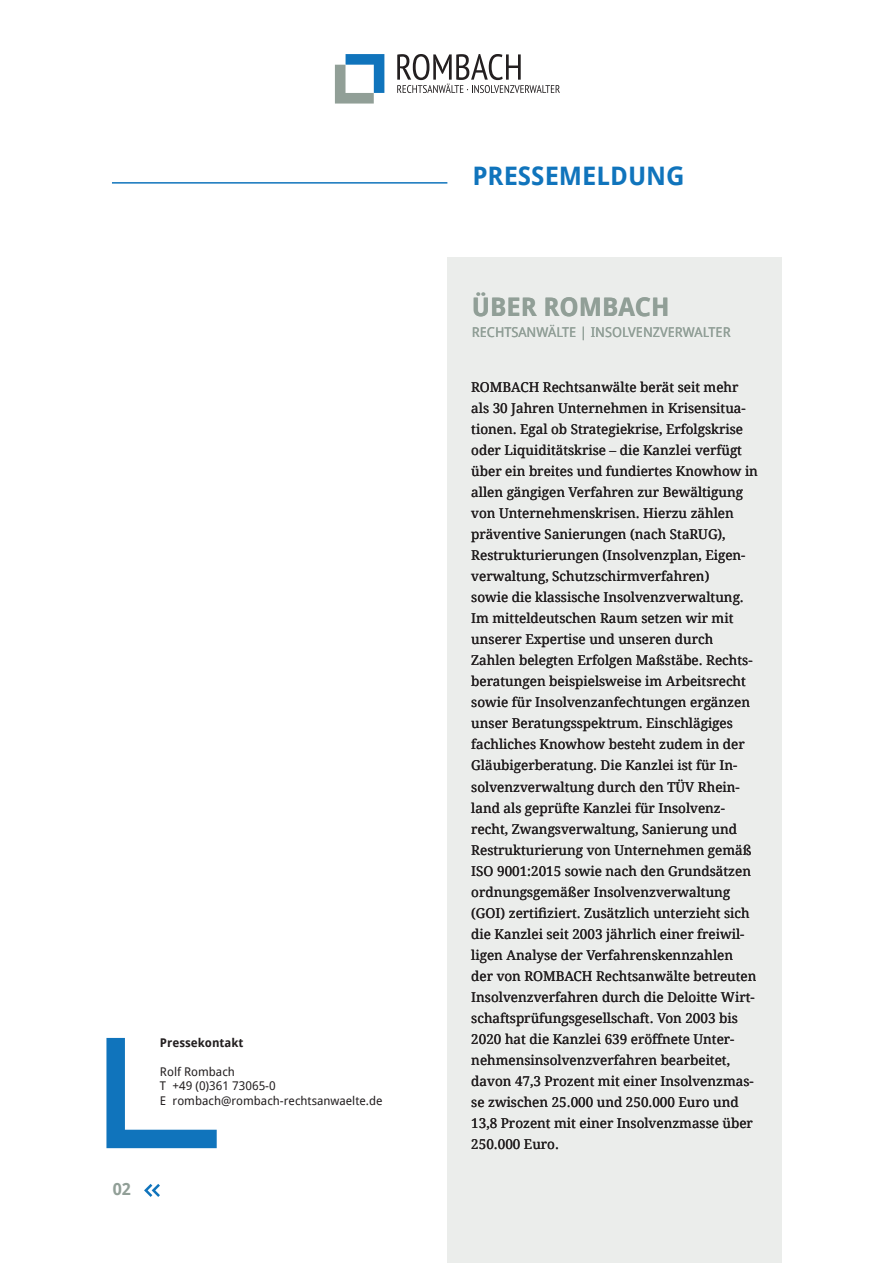
<style>
.page{position:relative;width:893px;height:1263px;background:#fff}
.page>*{position:absolute;margin:0;border:0;box-sizing:border-box;transform-origin:0 0}
.t1{font:700 25.5px "Droid Sans";color:#1074bc}
.t2{font:700 25.5px "Droid Sans";color:#919f97}
.t3{font:700 16.5px "Droid Sans";color:#919f97}
.t4{font:13.5px/21px "Droid Serif";color:#231f20}
.t5{font:13.5px "Droid Sans";color:#919f97}
.t6{font:12px/14.4px "Droid Sans";color:#231f20}
.t7{font:700 12px "Droid Sans";color:#231f20}
</style>
<div class="page">
<svg style="left:335px;top:54px;width:49px;height:50px"></svg>
<svg style="left:397px;top:54px;width:163px;height:39px"></svg>
<hr style="left:112px;top:182px;width:335px;height:2px;background:#1074bc">
<svg style="left:144px;top:1184px;width:16px;height:13px"></svg>
<svg style="left:106px;top:1038px;width:111px;height:110px"></svg>
<div style="left:448px;top:257px;width:334px;height:1006px;background:#ebedeb"></div>
<p class="t7" style="left:160px;top:1034px;width:85px">Pressekontakt</p>
<p class="t6" style="left:160px;top:1064px;width:224px">Rolf Rombach<br>T +49 (0)361 73065-0<br>E rombach@rombach-rechtsanwaelte.de</p>
<p class="t3" style="left:113px;top:1178px;width:20px">02</p>
<h1 class="t1" style="left:472px;top:158px;width:214px">PRESSEMELDUNG</h1>
<h1 class="t2" style="left:472px;top:288px;width:199px">ÜBER ROMBACH</h1>
<p class="t5" style="left:472px;top:323px;width:260px">RECHTSANWÄLTE | INSOLVENZVERWALTER</p>
<p class="t4" style="left:471px;top:377px;width:288px">ROMBACH Rechtsanwälte berät seit mehr als 30 Jahren Unternehmen in Krisensitua&shy;tionen. Egal ob Strategiekrise, Erfolgskrise oder Liquiditätskrise – die Kanzlei verfügt über ein breites und fundiertes Knowhow in allen gängigen Verfahren zur Bewältigung von Unternehmenskrisen. Hierzu zählen präventive Sanierungen (nach StaRUG), Restrukturierungen (Insolvenzplan, Eigen&shy;verwaltung, Schutzschirmverfahren)<br>sowie die klassische Insolvenzverwaltung.<br>Im mitteldeutschen Raum setzen wir mit unserer Expertise und unseren durch Zahlen belegten Erfolgen Maßstäbe. Rechts&shy;beratungen beispielsweise im Arbeitsrecht sowie für Insolvenzanfechtungen ergänzen unser Beratungsspektrum. Einschlägiges fachliches Knowhow besteht zudem in der Gläubigerberatung. Die Kanzlei ist für In&shy;solvenzverwaltung durch den TÜV Rhein&shy;land als geprüfte Kanzlei für Insolvenz&shy;recht, Zwangsverwaltung, Sanierung und Restrukturierung von Unternehmen gemäß ISO 9001:2015 sowie nach den Grundsätzen ordnungsgemäßer Insolvenzverwaltung (GOI) zertifiziert. Zusätzlich unterzieht sich die Kanzlei seit 2003 jährlich einer freiwil&shy;ligen Analyse der Verfahrenskennzahlen der von ROMBACH Rechtsanwälte betreuten Insolvenzverfahren durch die Deloitte Wirt&shy;schaftsprüfungsgesellschaft. Von 2003 bis 2020 hat die Kanzlei 639 eröffnete Unter&shy;nehmensinsolvenzverfahren bearbeitet, davon 47,3 Prozent mit einer Insolvenzmas&shy;se zwischen 25.000 und 250.000 Euro und 13,8 Prozent mit einer Insolvenzmasse über 250.000 Euro.</p>
</div>
